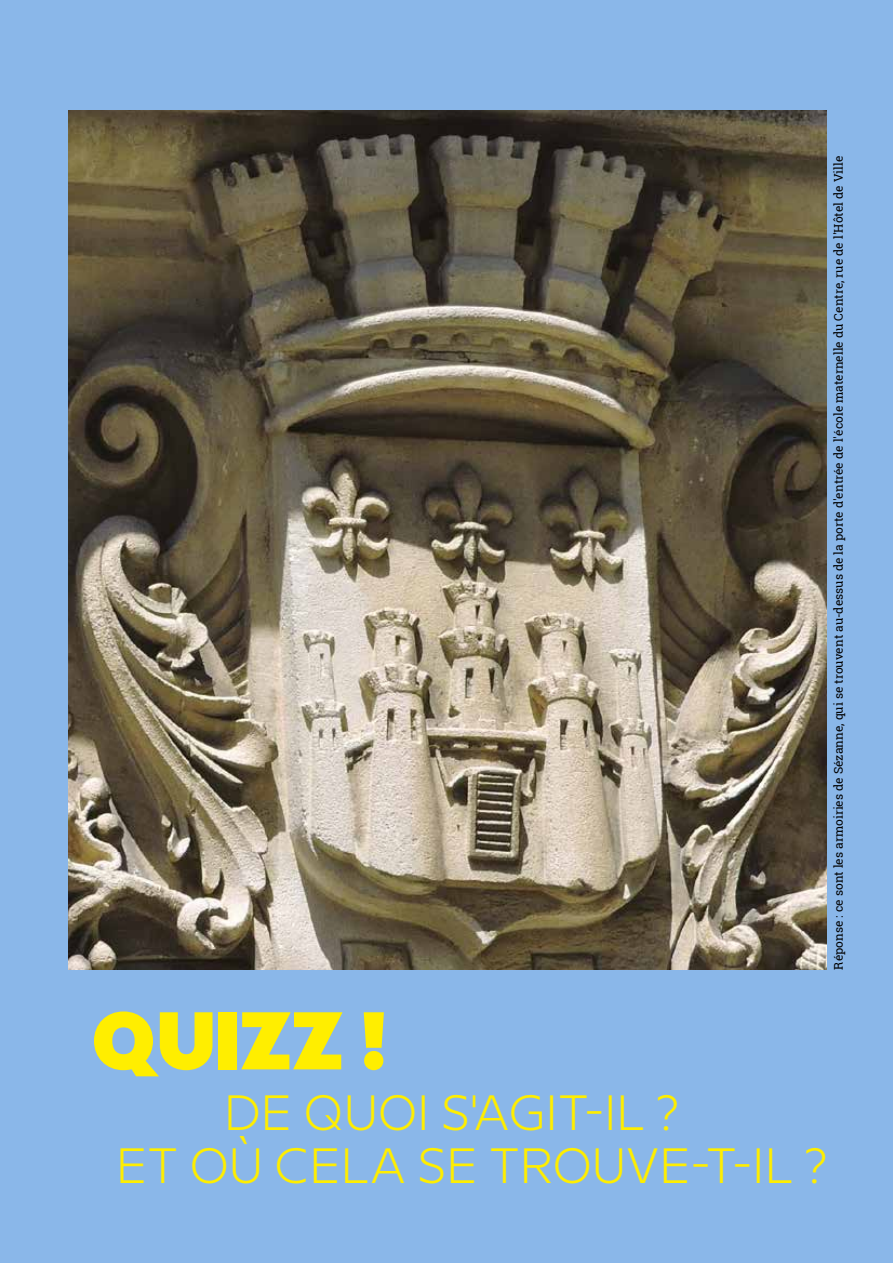
<style>
.page{position:relative;width:893px;height:1263px;background:#8ab7e9}
.page>*{position:absolute;margin:0;border:0;box-sizing:border-box;transform-origin:0 0}
.t1{font:900 81.6px "Milliard";color:#fe0}
.t2{font:300 49.5px/52.5px "Milliard";color:#fe0}
.t3{font:12px "Roboto Slab";color:#000}
</style>
<div class="page">
<img style="left:68px;top:111px;width:758px;height:858px">
<p class="t3" style="left:830px;top:969px;width:815px;rotate:-90deg">Réponse : ce sont les armoiries de Sézanne, qui se trouvent au-dessus de la porte d'entrée de l'école maternelle du Centre, rue de l'Hôtel de Ville</p>
<h1 class="t1" style="left:92px;top:977px;width:297px">QUIZZ !</h1>
<h2 class="t2" style="left:116px;top:1083px;width:713px;text-indent:108px">DE QUOI S'AGIT-IL ?<br>ET OÙ CELA SE TROUVE-T-IL ?</h2>
</div>
